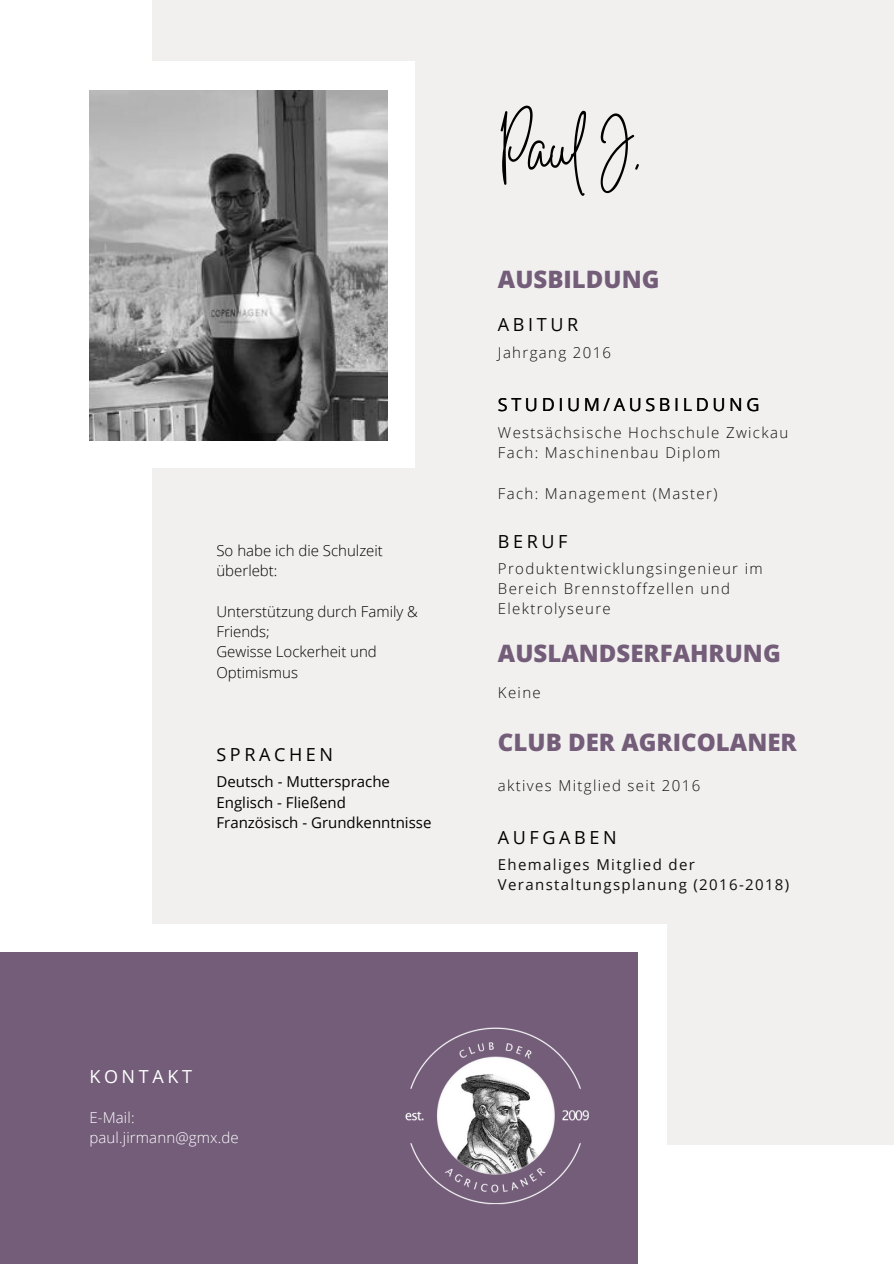
<style>
.page{position:relative;width:894px;height:1264px;background:#fff}
.page>*{position:absolute;margin:0;border:0;box-sizing:border-box;transform-origin:0 0}
.t1{font:53.4px "White Star";color:#000}
.t2{font:800 24px "Open Sans";color:#735d79}
.t3{font:18px "Open Sans";letter-spacing:.2em;color:#000}
.t4{font:18px "Open Sans";letter-spacing:.2em;color:#fff}
.t5{font:300 15px/20.2px "Open Sans";letter-spacing:.09em;color:#100f0d}
.t6{font:300 15px/20.2px "Open Sans";color:#000}
.t7{font:15px "Open Sans";color:#000}
.t8{font:15px/20.2px "Open Sans";letter-spacing:.09em;color:#100f0d}
.t9{font:300 15px "Open Sans";letter-spacing:.01em;color:#fff}
</style>
<div class="page">
<div style="left:152px;top:0;width:741px;height:1144px;background:#f1f0ef"></div>
<div style="left:0;top:924px;width:666px;height:339px;background:#fff"></div>
<div style="left:63px;top:61px;width:352px;height:407px;background:#fff"></div>
<div style="left:0;top:952px;width:637px;height:311px;background:#735d79"></div>
<img style="left:405px;top:1027px;width:184px;height:178px">
<img style="left:89px;top:91px;width:298px;height:350px">
<h3 class="t6" style="left:216px;top:540px;width:168px">So habe ich die Schulzeit überlebt:</h3>
<p class="t6" style="left:216px;top:601px;width:203px">Unterstützung durch Family &amp;<br>Friends;</p>
<p class="t6" style="left:216px;top:641px;width:162px">Gewisse Lockerheit und<br>Optimismus</p>
<h2 class="t3" style="left:216px;top:742px;width:118px">SPRACHEN</h2>
<p class="t7" style="left:216px;top:771px;width:175px">Deutsch - Muttersprache</p>
<p class="t7" style="left:216px;top:791px;width:131px">Englisch - Fließend</p>
<h1 class="t7" style="left:216px;top:811px;width:216px">Französisch - Grundkenntnisse</h1>
<p class="t1" style="left:498px;top:135px;width:145px">Paul J.</p>
<h3 class="t2" style="left:498px;top:263px;width:163px">AUSBILDUNG</h3>
<h3 class="t3" style="left:498px;top:312px;width:82px">ABITUR</h3>
<p class="t5" style="left:498px;top:342px;width:115px">Jahrgang 2016</p>
<p class="t3" style="left:498px;top:391px;width:263px">STUDIUM/AUSBILDUNG</p>
<h3 class="t5" style="left:498px;top:422px;width:292px">Westsächsische Hochschule Zwickau</h3>
<p class="t5" style="left:498px;top:442px;width:224px">Fach: Maschinenbau Diplom</p>
<p class="t5" style="left:498px;top:483px;width:221px">Fach: Management (Master)</p>
<h2 class="t3" style="left:498px;top:528px;width:71px">BERUF</h2>
<p class="t5" style="left:498px;top:557px;width:266px">Produktentwicklungsingenieur im<br>Bereich Brennstoffzellen und<br>Elektrolyseure</p>
<p class="t2" style="left:498px;top:636px;width:284px">AUSLANDSERFAHRUNG</p>
<h2 class="t5" style="left:498px;top:682px;width:44px">Keine</h2>
<p class="t2" style="left:498px;top:725px;width:300px">CLUB DER AGRICOLANER</p>
<p class="t5" style="left:498px;top:774px;width:204px">aktives Mitglied seit 2016</p>
<h3 class="t3" style="left:498px;top:824px;width:120px">AUFGABEN</h3>
<p class="t8" style="left:498px;top:854px;width:293px">Ehemaliges Mitglied der<br>Veranstaltungsplanung (2016-2018)</p>
<p class="t4" style="left:89px;top:1063px;width:104px">KONTAKT</p>
<p class="t9" style="left:89px;top:1106px;width:47px">E-Mail:</p>
<h3 class="t9" style="left:89px;top:1126px;width:151px">paul.jirmann@gmx.de</h3>
</div>
